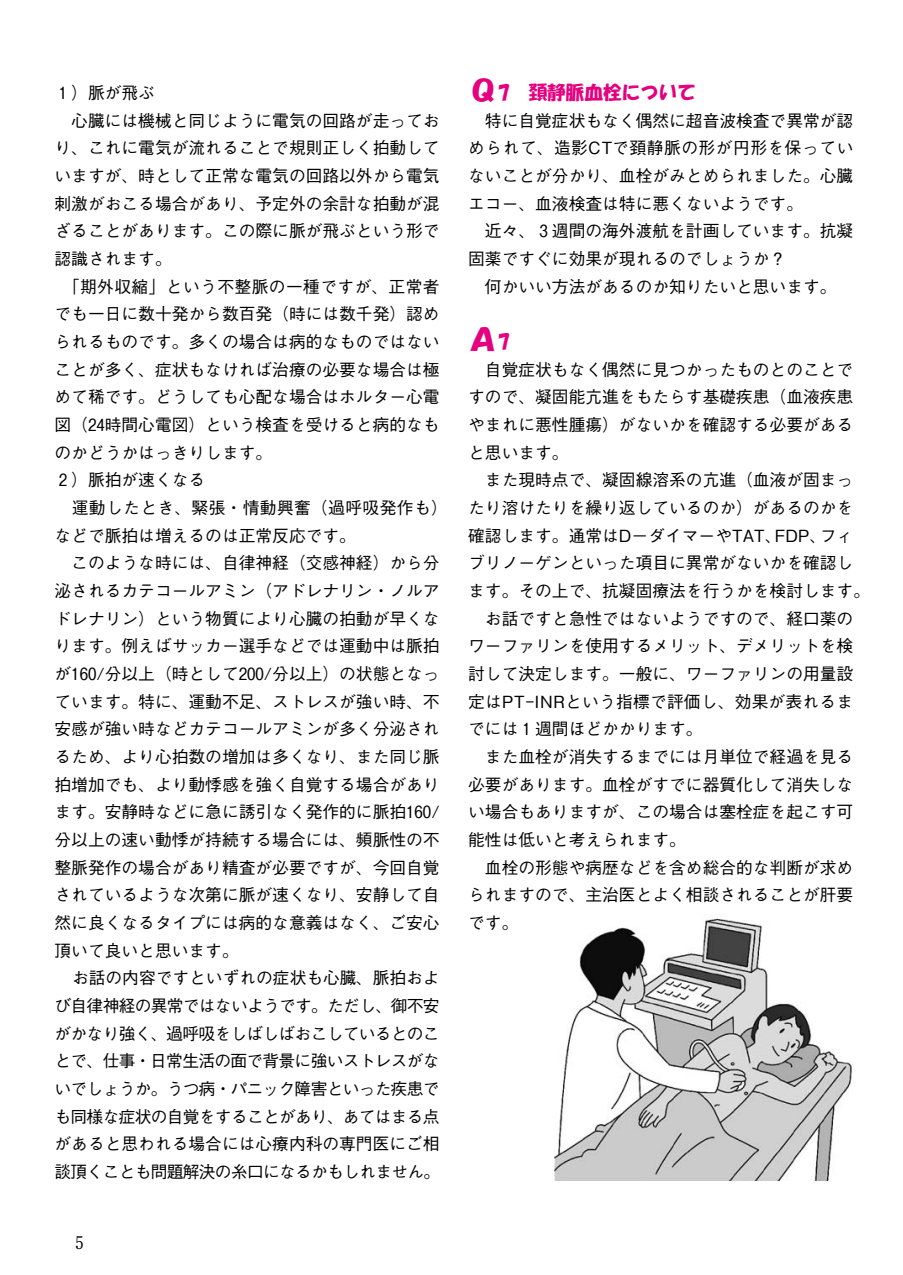
<style>
.page{position:relative;width:903px;height:1275px;background:#fff}
.page>*{position:absolute;margin:0;border:0;box-sizing:border-box;transform-origin:0 0}
.t1{font:29.75px "HGS Soei Kakupoptai";color:#e4007f}
.t2{font:18.55px "HGS Soei Kakupoptai";color:#e4007f}
.t3{font:700 17.32px "Futo Min A101 Pro";color:#000}
.t4{font:500 16.8px/27.7px "Gothic BBB Pro";color:#000}
.s1{font-size:29.75px}
.s2{font-size:18.55px}
</style>
<div class="page">
<img style="left:555px;top:918px;width:297px;height:262px">
<p class="t4" style="left:55px;top:77px;width:395px">1 ）脈が飛ぶ<br>　心臓には機械と同じように電気の回路が走っており、これに電気が流れることで規則正しく拍動していますが、時として正常な電気の回路以外から電気刺激がおこる場合があり、予定外の余計な拍動が混ざることがあります。この際に脈が飛ぶという形で認識されます。<br>　「期外収縮」という不整脈の一種ですが、正常者でも一日に数十発から数百発（時には数千発）認められるものです。多くの場合は病的なものではないことが多く、症状もなければ治療の必要な場合は極めて稀です。どうしても心配な場合はホルター心電図（24時間心電図）という検査を受けると病的なものかどうかはっきりします。<br>2 ）脈拍が速くなる<br>　運動したとき、緊張・情動興奮（過呼吸発作も）などで脈拍は増えるのは正常反応です。<br>　このような時には、自律神経（交感神経）から分泌されるカテコールアミン（アドレナリン・ノルアドレナリン）という物質により心臓の拍動が早くなります。例えばサッカー選手などでは運動中は脈拍が160/分以上（時として200/分以上）の状態となっています。特に、運動不足、ストレスが強い時、不安感が強い時などカテコールアミンが多く分泌されるため、より心拍数の増加は多くなり、また同じ脈拍増加でも、より動悸感を強く自覚する場合があります。安静時などに急に誘引なく発作的に脈拍160/分以上の速い動悸が持続する場合には、頻脈性の不整脈発作の場合があり精査が必要ですが、今回自覚されているような次第に脈が速くなり、安静して自然に良くなるタイプには病的な意義はなく、ご安心頂いて良いと思います。<br>　お話の内容ですといずれの症状も心臓、脈拍および自律神経の異常ではないようです。ただし、御不安がかなり強く、過呼吸をしばしばおこしているとのことで、仕事・日常生活の面で背景に強いストレスがないでしょうか。うつ病・パニック障害といった疾患でも同様な症状の自覚をすることがあり、あてはまる点があると思われる場合には心療内科の専門医にご相談頂くことも問題解決の糸口になるかもしれません。</p>
<p class="t2" style="left:468px;top:83px;width:229px"><span class="s1">Ｑ</span>7　頚静脈血栓について</p>
<p class="t4" style="left:468px;top:105px;width:387px">　特に自覚症状もなく偶然に超音波検査で異常が認められて、造影CTで頚静脈の形が円形を保っていないことが分かり、血栓がみとめられました。心臓エコー、血液検査は特に悪くないようです。<br>　近々、 3 週間の海外渡航を計画しています。抗凝固薬ですぐに効果が現れるのでしょうか？<br>　何かいい方法があるのか知りたいと思います。</p>
<h1 class="t1" style="left:468px;top:325px;width:43px">Ａ<span class="s2">7</span></h1>
<p class="t4" style="left:468px;top:353px;width:403px">　自覚症状もなく偶然に見つかったものとのことですので、凝固能亢進をもたらす基礎疾患（血液疾患やまれに悪性腫瘍）がないかを確認する必要があると思います。<br>　また現時点で、凝固線溶系の亢進（血液が固まったり溶けたりを繰り返しているのか）があるのかを確認します。通常はD－ダイマーやTAT、FDP、フィブリノーゲンといった項目に異常がないかを確認します。その上で、抗凝固療法を行うかを検討します。　お話ですと急性ではないようですので、経口薬のワーファリンを使用するメリット、デメリットを検討して決定します。一般に、ワーファリンの用量設定はPT-INRという指標で評価し、効果が表れるまでには 1 週間ほどかかります。<br>　また血栓が消失するまでには月単位で経過を見る必要があります。血栓がすでに器質化して消失しない場合もありますが、この場合は塞栓症を起こす可能性は低いと考えられます。<br>　血栓の形態や病歴などを含め総合的な判断が求められますので、主治医とよく相談されることが肝要です。</p>
<p class="t3" style="left:75px;top:1229px;width:10px">5</p>
</div>
